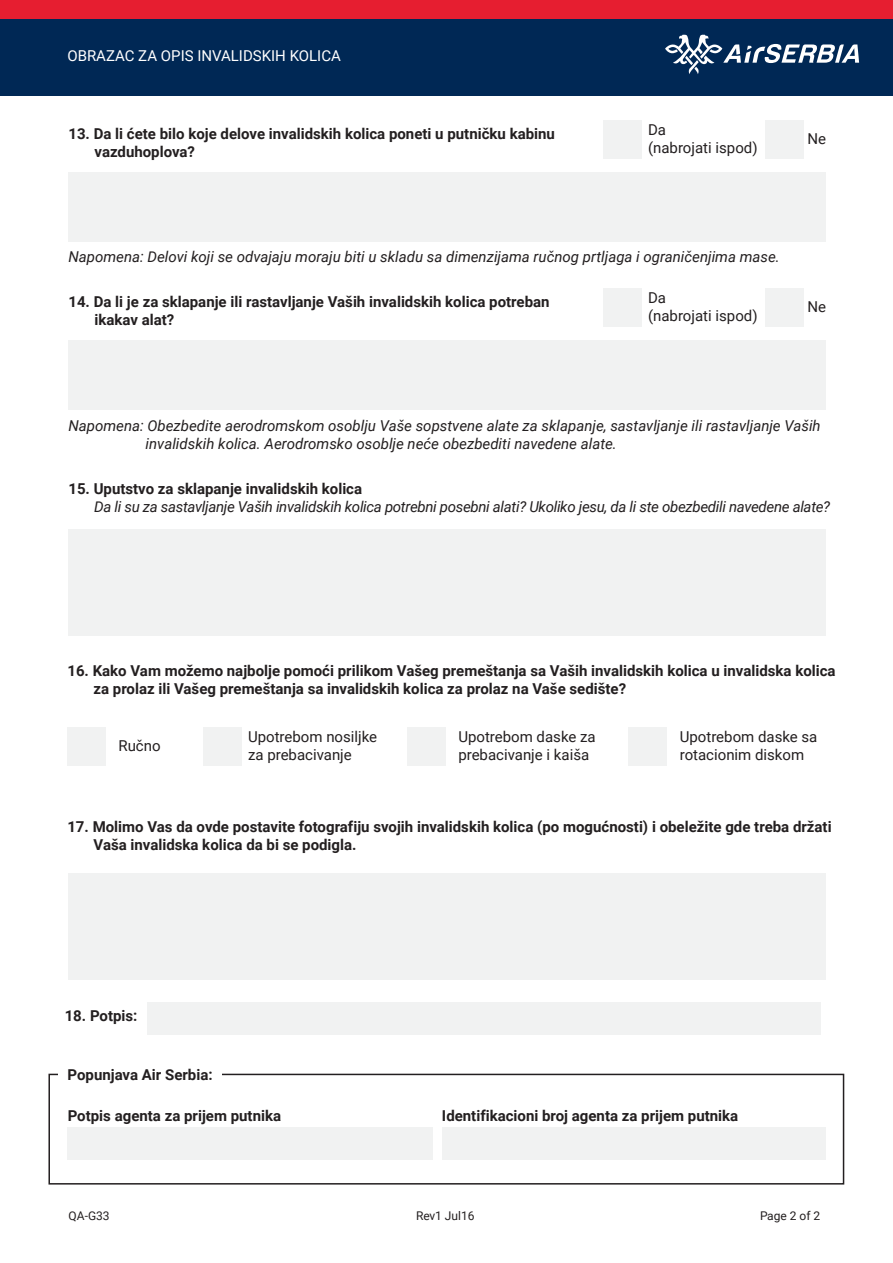
<style>
.page{position:relative;width:893px;height:1263px;background:#fff}
.page>*{position:absolute;margin:0;border:0;box-sizing:border-box;transform-origin:0 0}
.t1{font:700 15px/18px "Roboto";color:#231f20}
.t2{font:italic 15px/18px "Roboto";color:#231f20}
.t3{font:15px/18px "Roboto";color:#231f20}
.t4{font:italic 15px "Roboto";letter-spacing:-.02em;color:#231f20}
.t5{font:15px "Roboto";color:#fff}
.t6{font:12px "Roboto";color:#231f20}
</style>
<div class="page">
<div style="left:0;top:0;width:893px;height:95px;background:#002855"></div>
<div style="left:0;top:0;width:893px;height:18px;background:#e61e30"></div>
<div style="left:147px;top:1002px;width:673px;height:33px;background:#f1f2f2"></div>
<div style="left:67px;top:727px;width:39px;height:38px;background:#f1f2f2"></div>
<div style="left:629px;top:727px;width:38px;height:38px;background:#f1f2f2"></div>
<div style="left:203px;top:727px;width:38px;height:38px;background:#f1f2f2"></div>
<div style="left:407px;top:727px;width:38px;height:38px;background:#f1f2f2"></div>
<div style="left:68px;top:172px;width:757px;height:69px;background:#f1f2f2"></div>
<div style="left:68px;top:340px;width:757px;height:70px;background:#f1f2f2"></div>
<div style="left:68px;top:529px;width:757px;height:106px;background:#f1f2f2"></div>
<div style="left:68px;top:873px;width:757px;height:106px;background:#f1f2f2"></div>
<div style="left:68px;top:1127px;width:365px;height:33px;background:#f1f2f2"></div>
<div style="left:442px;top:1127px;width:383px;height:33px;background:#f1f2f2"></div>
<div style="left:48px;top:1074px;width:796px;height:110px;border:2px solid #231f20"></div>
<div style="left:58px;top:1060px;width:164px;height:30px;background:#fff"></div>
<div style="left:604px;top:120px;width:38px;height:38px;background:#f1f2f2"></div>
<div style="left:765px;top:120px;width:39px;height:38px;background:#f1f2f2"></div>
<div style="left:604px;top:288px;width:38px;height:38px;background:#f1f2f2"></div>
<div style="left:765px;top:288px;width:39px;height:38px;background:#f1f2f2"></div>
<svg style="left:665px;top:35px;width:194px;height:39px"></svg>
<p class="t5" style="left:67px;top:45px;width:275px">OBRAZAC ZA OPIS INVALIDSKIH KOLICA</p>
<p class="t1" style="left:95px;top:124px;width:462px;text-indent:-26px">13. Da li ćete bilo koje delove invalidskih kolica poneti u putničku kabinu vazduhoplova?</p>
<p class="t3" style="left:648px;top:120px;width:111px">Da<br>(nabrojati ispod)</p>
<p class="t3" style="left:807px;top:129px;width:20px">Ne</p>
<p class="t2" style="left:68px;top:247px;width:713px">Napomena: Delovi koji se odvajaju moraju biti u skladu sa dimenzijama ručnog prtljaga i ograničenjima mase.</p>
<p class="t1" style="left:95px;top:292px;width:457px;text-indent:-26px">14. Da li je za sklapanje ili rastavljanje Vaših invalidskih kolica potreban ikakav alat?</p>
<p class="t3" style="left:648px;top:288px;width:111px">Da<br>(nabrojati ispod)</p>
<p class="t3" style="left:807px;top:297px;width:20px">Ne</p>
<p class="t2" style="left:146px;top:416px;width:677px;text-indent:-77px">Napomena: Obezbedite aerodromskom osoblju Vaše sopstvene alate za sklapanje, sastavljanje ili rastavljanje Vaših invalidskih kolica. Aerodromsko osoblje neće obezbediti navedene alate.</p>
<p class="t1" style="left:68px;top:479px;width:295px">15. Uputstvo za sklapanje invalidskih kolica</p>
<p class="t4" style="left:94px;top:496px;width:738px">Da li su za sastavljanje Vaših invalidskih kolica potrebni posebni alati? Ukoliko jesu, da li ste obezbedili navedene alate?</p>
<p class="t1" style="left:94px;top:661px;width:744px;text-indent:-26px">16. Kako Vam možemo najbolje pomoći prilikom Vašeg premeštanja sa Vaših invalidskih kolica u invalidska kolica za prolaz ili Vašeg premeštanja sa invalidskih kolica za prolaz na Vaše sedište?</p>
<p class="t3" style="left:118px;top:736px;width:44px">Ručno</p>
<p class="t3" style="left:680px;top:727px;width:139px">Upotrebom daske sa rotacionim diskom</p>
<p class="t3" style="left:248px;top:727px;width:131px">Upotrebom nosiljke za prebacivanje</p>
<p class="t3" style="left:458px;top:727px;width:139px">Upotrebom daske za prebacivanje i kaiša</p>
<p class="t1" style="left:94px;top:817px;width:740px;text-indent:-26px">17. Molimo Vas da ovde postavite fotografiju svojih invalidskih kolica (po mogućnosti) i obeležite gde treba držati<br>Vaša invalidska kolica da bi se podigla.</p>
<p class="t1" style="left:65px;top:1006px;width:74px">18. Potpis:</p>
<p class="t1" style="left:67px;top:1065px;width:147px">Popunjava Air Serbia:</p>
<p class="t1" style="left:68px;top:1106px;width:215px">Potpis agenta za prijem putnika</p>
<p class="t1" style="left:442px;top:1106px;width:298px">Identifikacioni broj agenta za prijem putnika</p>
<p class="t6" style="left:69px;top:1208px;width:43px">QA-G33</p>
<p class="t6" style="left:416px;top:1208px;width:60px">Rev1 Jul16</p>
<p class="t6" style="left:760px;top:1208px;width:62px">Page 2 of 2</p>
</div>
